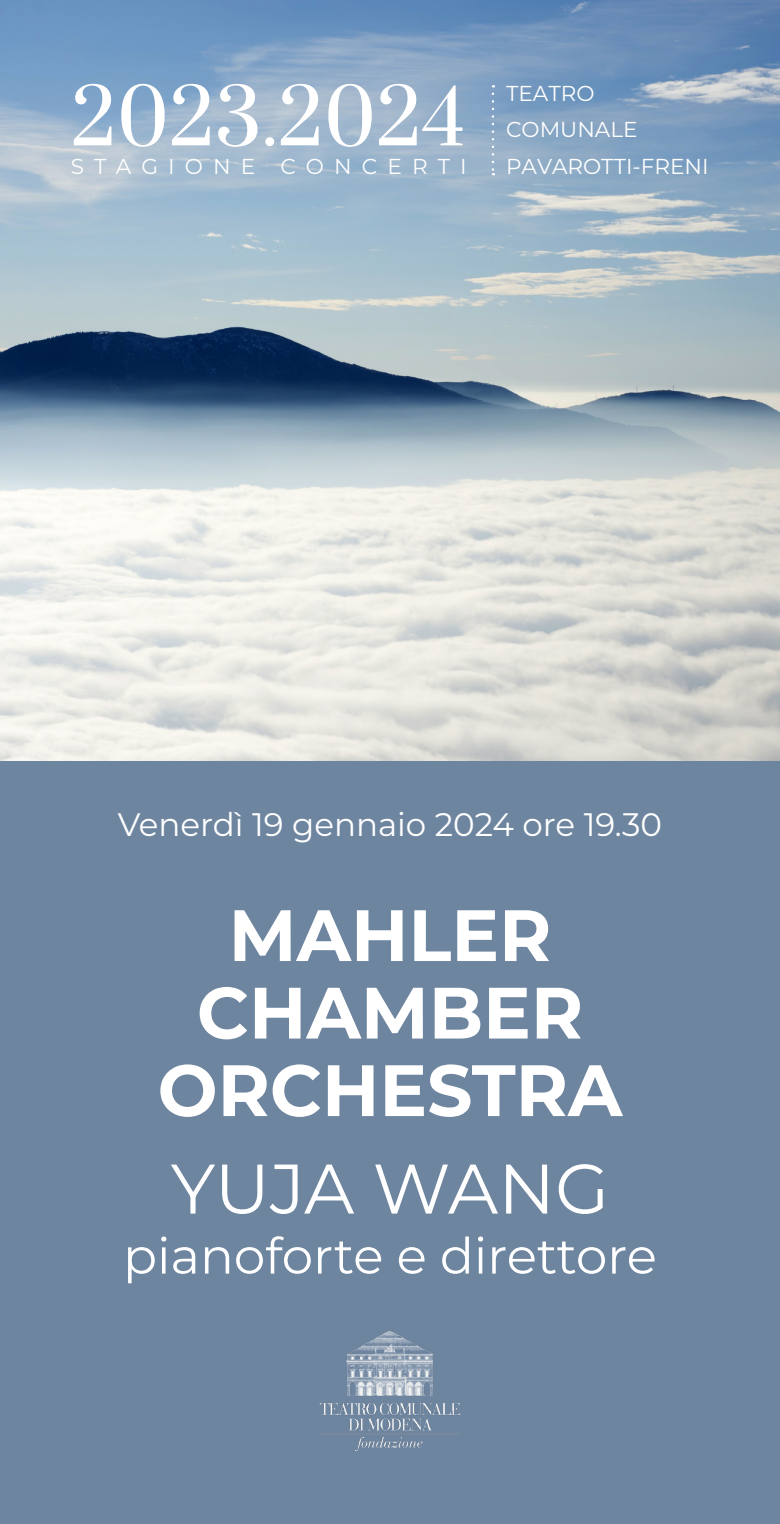
<style>
.page{position:relative;width:780px;height:1524px;background:#fff}
.page>*{position:absolute;margin:0;border:0;box-sizing:border-box;transform-origin:0 0}
.t1{font:75px "Prata";color:#fff}
.t2{font:700 72.5px "Montserrat";color:#fff}
.t3{font:70px "Montserrat";letter-spacing:-.005em;color:#fff}
.t4{font:50px "Montserrat";color:#fff}
.t5{font:32.5px "Montserrat";color:#fff}
.t6{font:21.5px "Montserrat";color:#fff}
.t7{font:21.5px "Montserrat";letter-spacing:.47em;color:#fff}
</style>
<div class="page">
<img style="left:0;top:0;width:780px;height:762px">
<div style="left:0;top:762px;width:780px;height:762px;background:#6e85a0"></div>
<svg style="left:491px;top:94px;width:3px;height:81px"></svg>
<img style="left:319px;top:1331px;width:142px;height:120px">
<p class="t1" style="left:71px;top:55px;width:396px">2023.2024</p>
<p class="t6" style="left:506px;top:79px;width:90px">TEATRO</p>
<p class="t6" style="left:506px;top:115px;width:133px">COMUNALE</p>
<p class="t6" style="left:506px;top:152px;width:204px">PAVAROTTI-FRENI</p>
<p class="t7" style="left:71px;top:152px;width:397px">STAGIONE CONCERTI</p>
<p class="t5" style="left:118px;top:803px;width:545px">Venerdì 19 gennaio 2024 ore 19.30</p>
<p class="t2" style="left:229px;top:887px;width:324px">MAHLER</p>
<p class="t2" style="left:197px;top:964px;width:388px">CHAMBER</p>
<p class="t2" style="left:158px;top:1042px;width:466px">ORCHESTRA</p>
<p class="t3" style="left:171px;top:1142px;width:440px">YUJA WANG</p>
<p class="t4" style="left:123px;top:1222px;width:535px">pianoforte e direttore</p>
</div>
